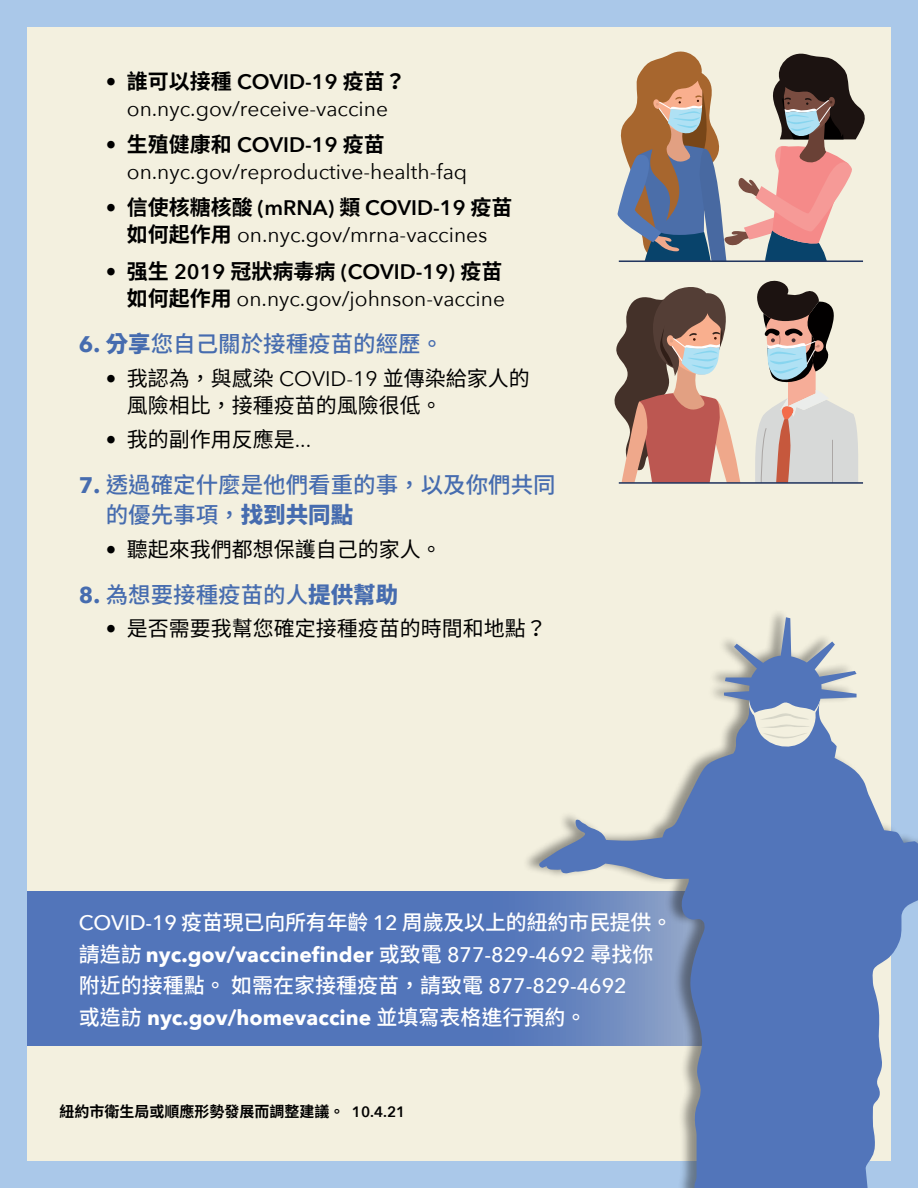
<style>
.page{position:relative;width:918px;height:1188px;background:#aac8e9}
.page>*{position:absolute;margin:0;border:0;box-sizing:border-box;transform-origin:0 0}
.First_Bullet{font:500 22.5px/30px "Noto Sans CJ Ktc";color:#466caf}
.First_Bullet-2{font:21px/27px "Avenir Next";color:#000;text-align:center}
.First_Bullet-3{font:500 21px/31.5px "Noto Sans CJ Ktc";letter-spacing:-.01em;color:#fff}
.First_Bullet-4{font:21px/27px "Noto Sans CJ Ktc";color:#000}
.First_Bullet-5{font:700 15px "Noto Sans CJ Ktc";color:#000}
.s1{font-family:"Noto Sans CJ Ktc";font-weight:700}
.s2{font-weight:600}
.s3{font-family:"Avenir Next";font-weight:700}
.s4{font-weight:900}
.s5{font-family:"Avenir Next"}
.s6{font-weight:400;font-size:16.5px;color:#f3f0df}
.s7{font-family:"Avenir Next";font-weight:600}
</style>
<div class="page">
<div style="left:27px;top:27px;width:864px;height:1134px;background:#f3f0df"></div>
<div style="left:27px;top:891px;width:808px;height:155px;background:#5275ba"></div>
<div style="left:523px;top:608px;width:395px;height:580px;background:#000;opacity:.4"></div>
<svg style="left:538px;top:617px;width:380px;height:571px"></svg>
<svg style="left:747px;top:699px;width:74px;height:52px"></svg>
<hr style="left:619px;top:260px;width:244px;height:2px;background:#243760">
<svg style="left:617px;top:51px;width:248px;height:210px"></svg>
<hr style="left:619px;top:482px;width:244px;height:2px;background:#243760">
<svg style="left:752px;top:280px;width:107px;height:203px"></svg>
<svg style="left:614px;top:287px;width:128px;height:196px"></svg>
<p class="First_Bullet-2" style="left:106px;top:67px;width:301px">• <span class="s1">誰可以接種</span> <span class="s2">COVID-19</span> <span class="s1">疫苗？</span>on.nyc.gov/receive-vaccine</p>
<p class="First_Bullet-2" style="left:127px;top:130px;width:342px;text-align:left;text-indent:-21px">• <span class="s1">生殖健康和</span> <span class="s2">COVID-19</span> <span class="s1">疫苗</span>on.nyc.gov/reproductive-health-faq</p>
<p class="First_Bullet-2" style="left:106px;top:194px;width:408px">• <span class="s1">信使核糖核酸</span> <span class="s2">(mRNA)</span> <span class="s1">類</span> <span class="s2">COVID-19</span> <span class="s1">疫苗如何起作用</span> on.nyc.gov/mrna-vaccines</p>
<p class="First_Bullet-2" style="left:106px;top:257px;width:401px;text-align:right">• <span class="s1">强生</span> <span class="s2">2019</span> <span class="s1">冠狀病毒病</span> <span class="s2">(COVID-19)</span> <span class="s1">疫苗如何起作用</span> on.nyc.gov/johnson-vaccine</p>
<p class="First_Bullet" style="left:79px;top:329px;width:366px"><span class="s3">6.</span> <span class="s4">分享</span>您自己關於接種疫苗的經歷。</p>
<p class="First_Bullet-4" style="left:127px;top:365px;width:404px;text-indent:-21px"><span class="s5">•</span> 我認為，與感染 <span class="s5">COVID-19</span> 並傳染給家人的風險相比，接種疫苗的風險很低。</p>
<p class="First_Bullet-4" style="left:106px;top:426px;width:207px"><span class="s5">•</span> 我的副作用反應是<span class="s5">...</span></p>
<p class="First_Bullet" style="left:106px;top:470px;width:452px;text-indent:-27px"><span class="s3">7.</span> 透過確定什麼是他們看重的事，以及你們共同的優先事項，<span class="s4">找到共同點</span><span class="s6">。</span></p>
<p class="First_Bullet-4" style="left:106px;top:536px;width:337px"><span class="s5">•</span> 聽起來我們都想保護自己的家人。</p>
<p class="First_Bullet" style="left:79px;top:580px;width:337px"><span class="s3">8.</span> 為想要接種疫苗的人<span class="s4">提供幫助</span><span class="s6">。</span></p>
<p class="First_Bullet-4" style="left:106px;top:616px;width:442px"><span class="s5">•</span> 是否需要我幫您確定接種疫苗的時間和地點？</p>
<p class="First_Bullet-3" style="left:79px;top:907px;width:595px"><span class="s5">COVID-19</span> 疫苗現已向所有年齡 <span class="s5">12</span> 周歲及以上的紐約市民提供。請造訪 <span class="s3">nyc.gov/vaccinefinder</span> 或致電 <span class="s5">877-829-4692</span> 尋找你附近的接種點。如需在家接種疫苗，請致電 <span class="s5">877-829-4692<br></span>或造訪 <span class="s3">nyc.gov/homevaccine</span> 並填寫表格進行預約。</p>
<p class="First_Bullet-5" style="left:59px;top:1103px;width:348px">紐約市衛生局或順應形勢發展而調整建議。 <span class="s7">10.4.21</span></p>
</div>
